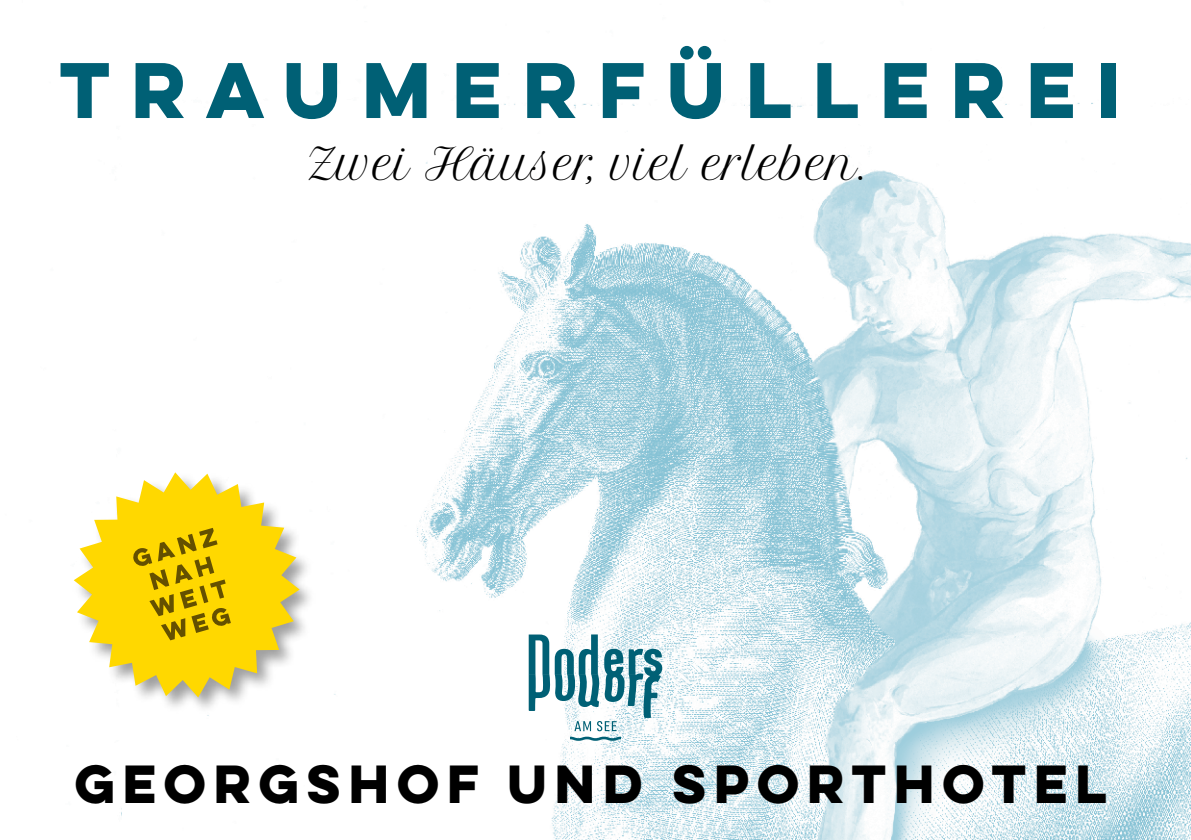
<style>
.page{position:relative;width:1191px;height:840px;background:#fff}
.page>*{position:absolute;margin:0;border:0;box-sizing:border-box;transform-origin:0 0}
.t1{font:700 70.4px "Lulo Clean One";letter-spacing:.08em;color:#006075}
.t2{font:700 48px "Lulo Clean One";letter-spacing:-.06em;color:#000}
.t3{font:42.2px "Petit Formal Script";color:#000}
</style>
<div class="page">
<img style="left:121px;top:103px;width:1070px;height:736px">
<svg style="left:529px;top:634px;width:133px;height:96px"></svg>
<svg style="left:570px;top:736px;width:51px;height:4px"></svg>
<div style="left:72px;top:471px;width:245px;height:243px;background:#000;opacity:.38"></div>
<svg style="left:74px;top:472px;width:226px;height:225px;fill:#ffd800"></svg>
<svg style="left:132px;top:527px;width:99px;height:113px"></svg>
<h1 class="t1" style="left:60px;top:35px;width:1077px">TRAUMERFÜLLEREI</h1>
<p class="t3" style="left:306px;top:138px;width:563px">Zwei Häuser, viel erleben.</p>
<p class="t2" style="left:75px;top:746px;width:1044px">GEORGSHOF UND SPORTHOTEL</p>
</div>
